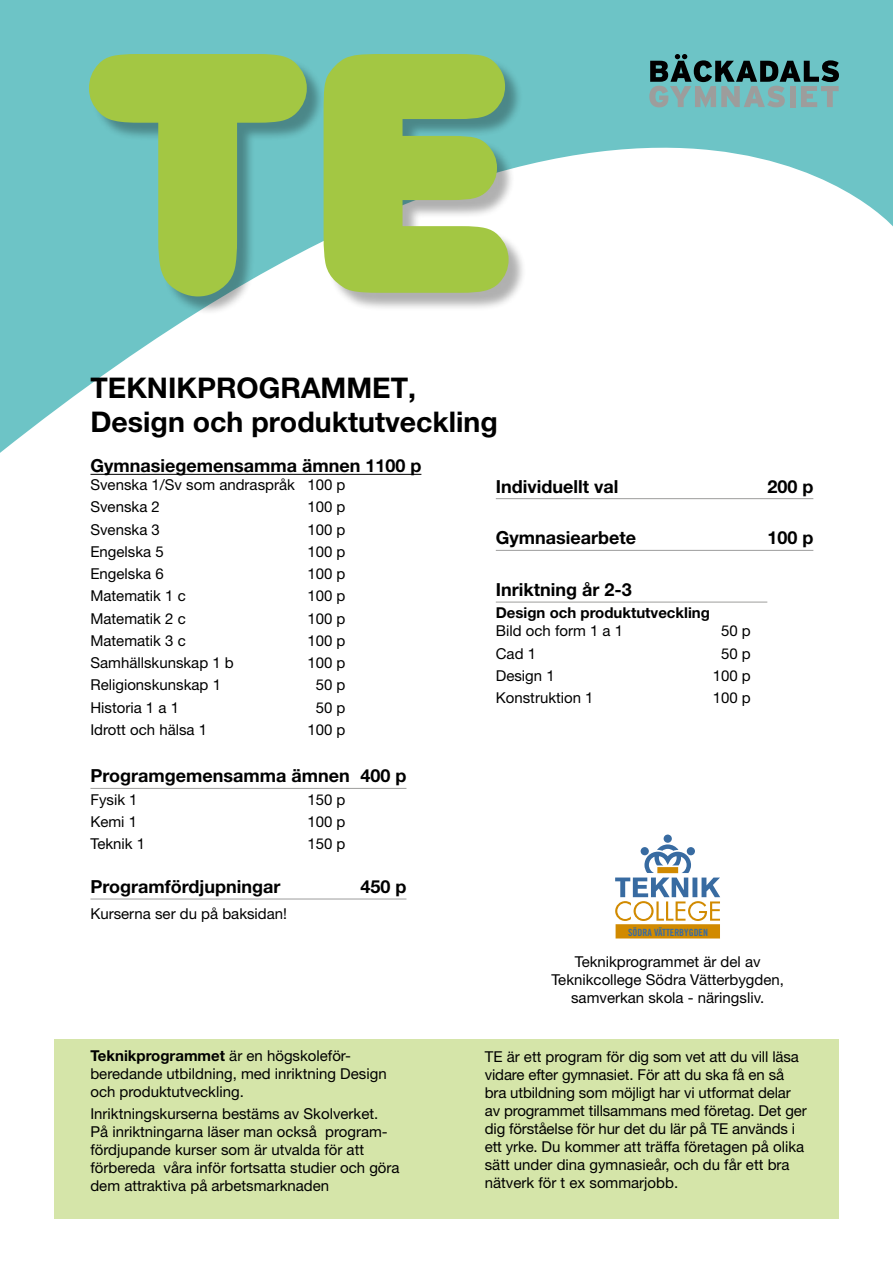
<style>
.page{position:relative;width:893px;height:1263px;background:#fff}
.page>*{position:absolute;margin:0;border:0;box-sizing:border-box;transform-origin:0 0}
.t1{font:300px "Plump";color:#a3c743}
.t2{font:700 28.5px/34.2px "Helvetica Neue LT Std";color:#000}
.t3{font:700 18px "Helvetica Neue LT Std";color:#000}
.t4{font:15px/18px "Helvetica Neue LT Std";color:#000}
.t5{font:700 15px "Helvetica Neue LT Std";color:#000}
.t6{font:9.9px "Trade Gothic LT Std Bd Cn 20";color:#386ba1}
.s1{font-weight:700}
</style>
<div class="page">
<div style="left:54px;top:1039px;width:785px;height:179px;background:#d5e5a9"></div>
<svg style="left:0;top:0;width:893px;height:453px"></svg>
<div style="left:91px;top:57px;width:436px;height:258px;background:#000;opacity:.31"></div>
<hr style="left:90px;top:788px;width:316px;height:1px;background:#9d9d9c">
<hr style="left:90px;top:899px;width:316px;height:1px;background:#9d9d9c">
<hr style="left:496px;top:498px;width:317px;height:1px;background:#9d9d9c">
<hr style="left:496px;top:550px;width:317px;height:1px;background:#9d9d9c">
<hr style="left:496px;top:602px;width:271px;height:1px;background:#9d9d9c">
<hr style="left:90px;top:474px;width:331px;height:1px;background:#000">
<svg style="left:649px;top:54px;width:190px;height:54px;background:#5e8f90"></svg>
<div style="left:664px;top:834px;width:8px;height:9px;background:#386ba1;border-radius:50%"></div>
<svg style="left:615px;top:844px;width:105px;height:77px"></svg>
<div style="left:616px;top:924px;width:104px;height:14px;background:#d18a00"></div>
<h1 class="t1" style="left:90px;top:-49px;width:426px">TE</h1>
<h2 class="t2" style="left:90px;top:370px;width:409px">TEKNIKPROGRAMMET,<br>Design och produktutveckling</h2>
<p class="t3" style="left:90px;top:454px;width:332px">Gymnasiegemensamma ämnen 1100 p</p>
<p class="t4" style="left:90px;top:473px;width:256px;line-height:22.2px">Svenska 1/Sv som andraspråk 100 p<br>Svenska 2</p>
<p class="t4" style="left:307px;top:498px;width:40px">100 p</p>
<p class="t4" style="left:90px;top:520px;width:71px">Svenska 3</p>
<p class="t4" style="left:307px;top:520px;width:40px">100 p</p>
<p class="t4" style="left:90px;top:542px;width:75px">Engelska 5</p>
<p class="t4" style="left:307px;top:542px;width:40px">100 p</p>
<p class="t4" style="left:90px;top:565px;width:75px">Engelska 6</p>
<p class="t4" style="left:307px;top:565px;width:40px">100 p</p>
<p class="t4" style="left:90px;top:587px;width:97px">Matematik 1 c</p>
<p class="t4" style="left:307px;top:587px;width:40px">100 p</p>
<p class="t4" style="left:90px;top:609px;width:97px">Matematik 2 c</p>
<p class="t4" style="left:307px;top:609px;width:40px">100 p</p>
<p class="t4" style="left:90px;top:631px;width:97px">Matematik 3 c</p>
<p class="t4" style="left:307px;top:631px;width:40px">100 p</p>
<p class="t4" style="left:90px;top:653px;width:145px">Samhällskunskap 1 b</p>
<p class="t4" style="left:307px;top:653px;width:40px">100 p</p>
<p class="t4" style="left:90px;top:676px;width:132px">Religionskunskap 1</p>
<p class="t4" style="left:316px;top:676px;width:31px">50 p</p>
<p class="t4" style="left:90px;top:698px;width:90px">Historia 1 a 1</p>
<p class="t4" style="left:316px;top:698px;width:31px">50 p</p>
<p class="t4" style="left:90px;top:720px;width:118px">Idrott och hälsa 1</p>
<p class="t4" style="left:307px;top:720px;width:40px">100 p</p>
<p class="t3" style="left:90px;top:765px;width:318px">Programgemensamma ämnen 400 p</p>
<p class="t4" style="left:90px;top:790px;width:49px">Fysik 1</p>
<p class="t4" style="left:307px;top:790px;width:40px">150 p</p>
<p class="t4" style="left:90px;top:812px;width:48px">Kemi 1</p>
<p class="t4" style="left:307px;top:812px;width:40px">100 p</p>
<p class="t4" style="left:90px;top:835px;width:56px">Teknik 1</p>
<p class="t4" style="left:307px;top:835px;width:40px">150 p</p>
<p class="t3" style="left:90px;top:875px;width:191px">Programfördjupningar</p>
<p class="t3" style="left:360px;top:875px;width:48px">450 p</p>
<p class="t4" style="left:90px;top:904px;width:198px">Kurserna ser du på baksidan!</p>
<p class="t4" style="left:90px;top:1046px;width:298px"><span class="s1">Teknikprogrammet</span> är en högskoleför&shy;beredande utbildning, med inriktning Design och produktutveckling.</p>
<p class="t4" style="left:90px;top:1105px;width:311px">Inriktningskurserna bestäms av Skolverket.<br>På inriktningarna läser man också program&shy;fördjupande kurser som är utvalda för att förbereda våra inför fortsatta studier och göra dem attraktiva på arbetsmarknaden</p>
<p class="t3" style="left:496px;top:475px;width:124px">Individuellt val</p>
<p class="t3" style="left:767px;top:475px;width:48px">200 p</p>
<p class="t3" style="left:496px;top:527px;width:142px">Gymnasiearbete</p>
<p class="t3" style="left:767px;top:527px;width:48px">100 p</p>
<p class="t3" style="left:496px;top:578px;width:137px">Inriktning år 2-3</p>
<p class="t5" style="left:496px;top:604px;width:216px">Design och produktutveckling</p>
<p class="t4" style="left:496px;top:622px;width:129px">Bild och form 1 a 1</p>
<p class="t4" style="left:721px;top:622px;width:31px">50 p</p>
<p class="t4" style="left:496px;top:644px;width:42px">Cad 1</p>
<p class="t4" style="left:721px;top:644px;width:31px">50 p</p>
<p class="t4" style="left:496px;top:666px;width:60px">Design 1</p>
<p class="t4" style="left:713px;top:666px;width:40px">100 p</p>
<p class="t4" style="left:496px;top:688px;width:99px">Konstruktion 1</p>
<p class="t4" style="left:713px;top:688px;width:40px">100 p</p>
<p class="t6" style="left:628px;top:926px;width:81px">SÖDRA VÄTTERBYGDEN</p>
<p class="t4" style="left:551px;top:953px;width:234px;text-align:center">Teknikprogrammet är del av<br>Teknikcollege Södra Vätterbygden, samverkan skola - näringsliv.</p>
<p class="t4" style="left:485px;top:1047px;width:323px">TE är ett program för dig som vet att du vill läsa vidare efter gymnasiet. För att du ska få en så bra utbildning som möjligt har vi utformat delar av programmet tillsammans med företag. Det ger dig förståelse för hur det du lär på TE används i ett yrke. Du kommer att träffa företagen på olika sätt under dina gymnasieår, och du får ett bra nätverk för t ex sommarjobb.</p>
</div>
